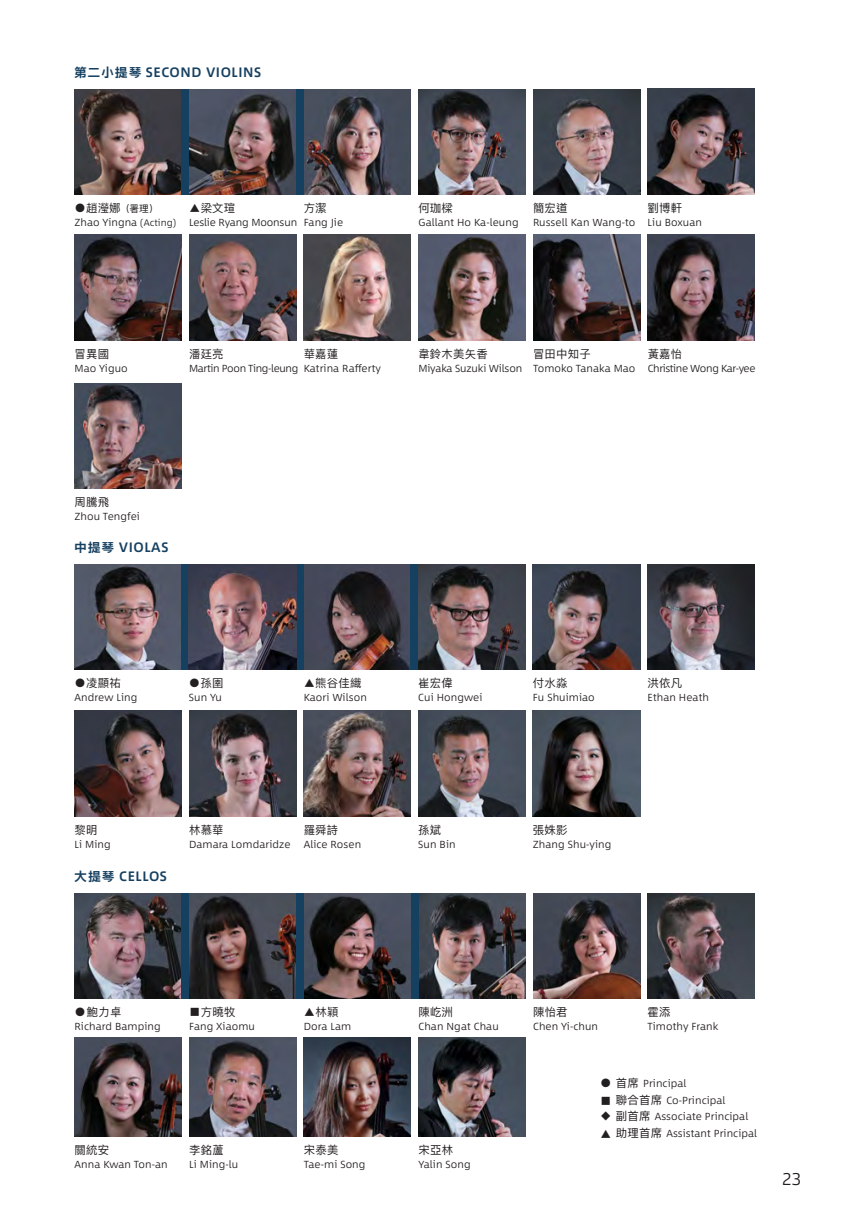
<style>
.page{position:relative;width:844px;height:1226px;background:#fff}
.page>*{position:absolute;margin:0;border:0;box-sizing:border-box;transform-origin:0 0}
.t1{font:300 17.5px "Between 1";color:#231f20}
.t2{font:500 14px "Between 1";letter-spacing:.04em;color:#164060}
.t3{font:11.38px "Ping Fang HK";letter-spacing:.02em;color:#231f20}
.t4{font:300 10.5px "Between 1";letter-spacing:.01em;color:#231f20}
.t5{font:300 10.5px "Between 1";letter-spacing:-.03em;color:#231f20}
.t6{font:300 10.5px "Between 1";letter-spacing:-.01em;color:#231f20}
.s1{font-family:"Aktiv Hei Hant";font-weight:700;font-size:12.25px}
.s2{font-size:9.62px}
.s3{font-family:"Ping Fang HK";font-weight:400;font-size:11.38px}
</style>
<div class="page">
<img style="left:74px;top:89px;width:107px;height:106px">
<img style="left:74px;top:383px;width:107px;height:105px">
<img style="left:189px;top:89px;width:107px;height:106px">
<img style="left:74px;top:235px;width:107px;height:105px">
<img style="left:303px;top:89px;width:107px;height:106px">
<img style="left:189px;top:235px;width:107px;height:105px">
<img style="left:418px;top:89px;width:107px;height:106px">
<img style="left:647px;top:89px;width:107px;height:105px">
<img style="left:647px;top:235px;width:107px;height:105px">
<img style="left:533px;top:90px;width:107px;height:105px">
<img style="left:303px;top:235px;width:107px;height:105px">
<img style="left:418px;top:235px;width:107px;height:105px">
<img style="left:533px;top:235px;width:107px;height:105px">
<img style="left:74px;top:564px;width:107px;height:105px">
<img style="left:189px;top:710px;width:107px;height:106px">
<img style="left:304px;top:564px;width:106px;height:105px">
<img style="left:303px;top:710px;width:107px;height:106px">
<img style="left:418px;top:564px;width:107px;height:105px">
<img style="left:418px;top:710px;width:107px;height:106px">
<img style="left:532px;top:564px;width:107px;height:105px">
<img style="left:532px;top:710px;width:108px;height:106px">
<img style="left:647px;top:564px;width:107px;height:105px">
<img style="left:74px;top:710px;width:107px;height:106px">
<div style="left:181px;top:564px;width:8px;height:105px;background:#164060"></div>
<div style="left:181px;top:89px;width:8px;height:106px;background:#164060"></div>
<div style="left:296px;top:89px;width:7px;height:106px;background:#164060"></div>
<div style="left:296px;top:564px;width:8px;height:105px;background:#164060"></div>
<div style="left:410px;top:564px;width:8px;height:105px;background:#164060"></div>
<img style="left:189px;top:893px;width:107px;height:105px">
<img style="left:75px;top:893px;width:107px;height:105px">
<img style="left:74px;top:1037px;width:108px;height:99px">
<img style="left:304px;top:893px;width:107px;height:105px">
<img style="left:189px;top:1037px;width:107px;height:99px">
<img style="left:418px;top:893px;width:107px;height:105px">
<img style="left:418px;top:1037px;width:107px;height:99px">
<img style="left:533px;top:893px;width:107px;height:105px">
<img style="left:647px;top:893px;width:107px;height:105px">
<img style="left:304px;top:1037px;width:107px;height:99px">
<div style="left:182px;top:893px;width:7px;height:105px;background:#164060"></div>
<div style="left:296px;top:893px;width:8px;height:105px;background:#164060"></div>
<div style="left:411px;top:893px;width:7px;height:105px;background:#164060"></div>
<img style="left:189px;top:564px;width:107px;height:105px">
<h2 class="t2" style="left:74px;top:63px;width:188px"><span class="s1">第二小提琴</span> SECOND VIOLINS</h2>
<p class="t3" style="left:74px;top:201px;width:86px">●趙瀅娜<span class="s2">（署理）</span></p>
<p class="t4" style="left:74px;top:216px;width:103px">Zhao Yingna <span class="s2">(Acting)</span></p>
<p class="t3" style="left:189px;top:201px;width:48px">▲梁文瑄</p>
<p class="t6" style="left:189px;top:215px;width:110px">Leslie Ryang Moonsun</p>
<p class="t3" style="left:303px;top:201px;width:24px">方潔</p>
<p class="t4" style="left:303px;top:215px;width:41px">Fang Jie</p>
<p class="t3" style="left:418px;top:201px;width:36px">何珈樑</p>
<p class="t4" style="left:418px;top:216px;width:102px">Gallant Ho Ka-leung</p>
<p class="t3" style="left:533px;top:201px;width:36px">簡宏道</p>
<p class="t4" style="left:533px;top:215px;width:104px">Russell Kan Wang-to</p>
<p class="t3" style="left:647px;top:201px;width:36px">劉博軒</p>
<p class="t4" style="left:647px;top:216px;width:56px">Liu Boxuan</p>
<p class="t3" style="left:74px;top:347px;width:36px">冒異國</p>
<p class="t4" style="left:74px;top:362px;width:55px">Mao Yiguo</p>
<p class="t3" style="left:189px;top:346px;width:36px">潘廷亮</p>
<p class="t5" style="left:189px;top:361px;width:111px">Martin Poon Ting-leung</p>
<p class="t3" style="left:303px;top:346px;width:36px">華嘉蓮</p>
<p class="t4" style="left:303px;top:361px;width:79px">Katrina Rafferty</p>
<p class="t3" style="left:418px;top:346px;width:71px">韋鈴木美矢香</p>
<p class="t6" style="left:418px;top:361px;width:105px">Miyaka Suzuki Wilson</p>
<p class="t3" style="left:533px;top:346px;width:59px">冒田中知子</p>
<p class="t4" style="left:533px;top:361px;width:104px">Tomoko Tanaka Mao</p>
<p class="t3" style="left:647px;top:346px;width:36px">黃嘉怡</p>
<p class="t5" style="left:647px;top:361px;width:109px">Christine Wong Kar-yee</p>
<p class="t3" style="left:74px;top:494px;width:36px">周騰飛</p>
<p class="t4" style="left:74px;top:509px;width:67px">Zhou Tengfei</p>
<h2 class="t2" style="left:74px;top:538px;width:96px"><span class="s1">中提琴</span> VIOLAS</h2>
<p class="t3" style="left:74px;top:676px;width:48px">●凌顯祐</p>
<p class="t4" style="left:74px;top:691px;width:64px">Andrew Ling</p>
<p class="t3" style="left:189px;top:676px;width:36px">●孫圉</p>
<p class="t4" style="left:189px;top:691px;width:35px">Sun Yu</p>
<p class="t3" style="left:303px;top:676px;width:59px">▲熊谷佳織</p>
<p class="t4" style="left:303px;top:690px;width:65px">Kaori Wilson</p>
<p class="t3" style="left:74px;top:822px;width:24px">黎明</p>
<p class="t4" style="left:74px;top:837px;width:38px">Li Ming</p>
<h2 class="t2" style="left:75px;top:867px;width:94px"><span class="s1">大提琴</span> CELLOS</h2>
<p class="t3" style="left:189px;top:822px;width:36px">林慕華</p>
<p class="t4" style="left:189px;top:837px;width:103px">Damara Lomdaridze</p>
<p class="t3" style="left:303px;top:822px;width:36px">羅舜詩</p>
<p class="t4" style="left:303px;top:837px;width:59px">Alice Rosen</p>
<p class="t3" style="left:418px;top:676px;width:36px">崔宏偉</p>
<p class="t4" style="left:418px;top:690px;width:66px">Cui Hongwei</p>
<p class="t3" style="left:418px;top:822px;width:24px">孫斌</p>
<p class="t4" style="left:418px;top:837px;width:39px">Sun Bin</p>
<p class="t3" style="left:532px;top:676px;width:36px">付水淼</p>
<p class="t4" style="left:532px;top:690px;width:63px">Fu Shuimiao</p>
<p class="t3" style="left:647px;top:676px;width:36px">洪依凡</p>
<p class="t4" style="left:647px;top:691px;width:63px">Ethan Heath</p>
<p class="t3" style="left:532px;top:822px;width:36px">張姝影</p>
<p class="t4" style="left:532px;top:837px;width:80px">Zhang Shu-ying</p>
<p class="t3" style="left:74px;top:1005px;width:48px">●鮑力卓</p>
<p class="t4" style="left:74px;top:1019px;width:88px">Richard Bamping</p>
<p class="t3" style="left:189px;top:1005px;width:48px">■方曉牧</p>
<p class="t4" style="left:189px;top:1019px;width:67px">Fang Xiaomu</p>
<p class="t3" style="left:74px;top:1142px;width:36px">關統安</p>
<p class="t4" style="left:74px;top:1157px;width:95px">Anna Kwan Ton-an</p>
<p class="t3" style="left:189px;top:1142px;width:36px">李銘蘆</p>
<p class="t4" style="left:189px;top:1157px;width:51px">Li Ming-lu</p>
<p class="t3" style="left:304px;top:1005px;width:36px">▲林穎</p>
<p class="t4" style="left:304px;top:1019px;width:49px">Dora Lam</p>
<p class="t3" style="left:304px;top:1142px;width:36px">宋泰美</p>
<p class="t4" style="left:304px;top:1157px;width:63px">Tae-mi Song</p>
<p class="t3" style="left:418px;top:1005px;width:36px">陳屹洲</p>
<p class="t4" style="left:418px;top:1019px;width:82px">Chan Ngat Chau</p>
<p class="t3" style="left:418px;top:1142px;width:36px">宋亞林</p>
<p class="t4" style="left:418px;top:1157px;width:54px">Yalin Song</p>
<p class="t3" style="left:533px;top:1005px;width:36px">陳怡君</p>
<p class="t4" style="left:533px;top:1019px;width:66px">Chen Yi-chun</p>
<p class="t3" style="left:647px;top:1005px;width:24px">霍添</p>
<p class="t4" style="left:647px;top:1019px;width:72px">Timothy Frank</p>
<p class="t4" style="left:600px;top:1076px;width:88px"><span class="s3">● 首席</span> Principal</p>
<p class="t4" style="left:600px;top:1093px;width:127px"><span class="s3">■ 聯合首席</span> Co-Principal</p>
<p class="t4" style="left:600px;top:1110px;width:149px"><span class="s3">◆ 副首席</span> Associate Principal</p>
<p class="t4" style="left:600px;top:1126px;width:158px"><span class="s3">▲ 助理首席</span> Assistant Principal</p>
<h1 class="t1" style="left:782px;top:1167px;width:20px">23</h1>
</div>
